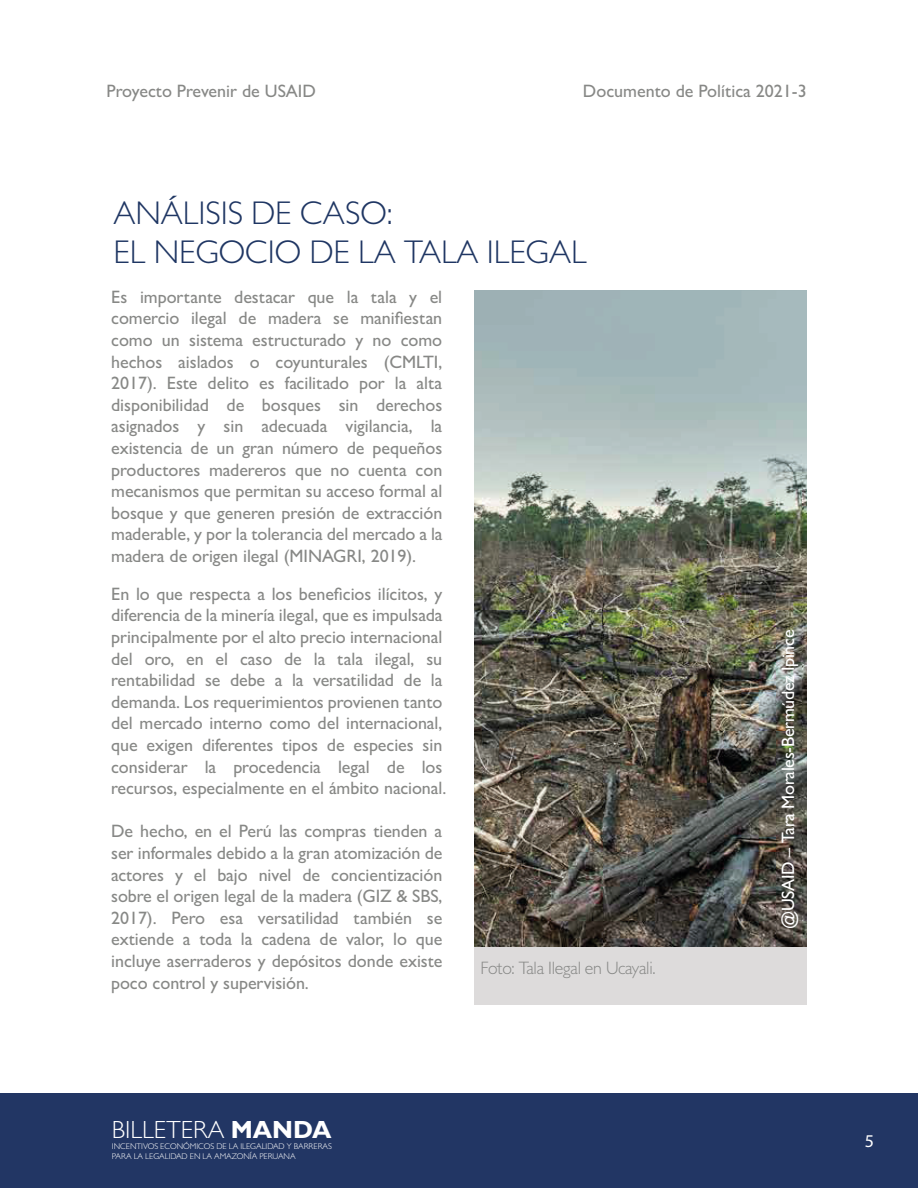
<style>
.page{position:relative;width:918px;height:1188px;background:#fff}
.page>*{position:absolute;margin:0;border:0;box-sizing:border-box;transform-origin:0 0}
.t1{font:300 33px/39px "Gill Sans";color:#1f3663}
.t2{font:300 24.9px "Gill Sans";color:#fff}
.t3{font:500 18px/21.6px "Gill Sans";letter-spacing:-.005em;color:#878886;text-align:justify}
.t4{font:500 18px "Gill Sans";letter-spacing:-.015em;color:#fff}
.t5{font:300 18px "Gill Sans";letter-spacing:-.015em;color:#878886}
.t6{font:18px "Myriad Pro";color:#fff}
.t7{font:300 8.4px/10.1px "Gill Sans";color:#fff}
.s1{font-weight:700}
</style>
<div class="page">
<div style="left:474px;top:947px;width:333px;height:57px;background:#dddbdb"></div>
<div style="left:0;top:1093px;width:918px;height:95px;background:#223664"></div>
<img style="left:474px;top:291px;width:333px;height:656px">
<p class="t3" style="left:107px;top:79px;width:211px">Proyecto Prevenir de USAID</p>
<p class="t3" style="left:583px;top:79px;width:225px">Documento de Política 2021-3</p>
<h1 class="t1" style="left:113px;top:193px;width:475px">ANÁLISIS DE CASO:<br>EL NEGOCIO DE LA TALA ILEGAL</h1>
<p class="t3" style="left:111px;top:286px;width:333px">Es importante destacar que la tala y el comercio ilegal de madera se manifiestan como un sistema estructurado y no como hechos aislados o coyunturales (CMLTI, 2017). Este delito es facilitado por la alta disponibilidad de bosques sin derechos asignados y sin adecuada vigilancia, la existencia de un gran número de pequeños productores madereros que no cuenta con mecanismos que permitan su acceso formal al bosque y que generen presión de extracción maderable, y por la tolerancia del mercado a la madera de origen ilegal (MINAGRI, 2019).</p>
<p class="t3" style="left:111px;top:583px;width:337px;text-align:left">En lo que respecta a los beneficios ilícitos, y diferencia de la minería ilegal, que es impulsada principalmente por el alto precio internacional del oro, en el caso de la tala ilegal, su rentabilidad se debe a la versatilidad de la demanda. Los requerimientos provienen tanto del mercado interno como del internacional, que exigen diferentes tipos de especies sin considerar la procedencia legal de los recursos, especialmente en el ámbito nacional.</p>
<p class="t3" style="left:111px;top:820px;width:333px">De hecho, en el Perú las compras tienden a ser informales debido a la gran atomización de actores y el bajo nivel de concientización sobre el origen legal de la madera (GIZ &amp; SBS, 2017). Pero esa versatilidad también se extiende a toda la cadena de valor, lo que incluye aserraderos y depósitos donde existe poco control y supervisión.</p>
<p class="t5" style="left:481px;top:957px;width:177px">Foto: Tala Ilegal en Ucayali.</p>
<h2 class="t2" style="left:112px;top:1115px;width:221px">BILLETERA <span class="s1">MANDA</span></h2>
<p class="t7" style="left:112px;top:1141px;width:222px">INCENTIVOS ECONÓMICOS DE LA ILEGALIDAD Y BARRERAS<br>PARA LA LEGALIDAD EN LA AMAZONÍA PERUANA</p>
<p class="t4" style="left:778px;top:929px;width:301px;rotate:-90deg">@USAID – Tara Morales-Bermúdez Ipince</p>
<p class="t6" style="left:865px;top:1129px;width:11px">5</p>
</div>
